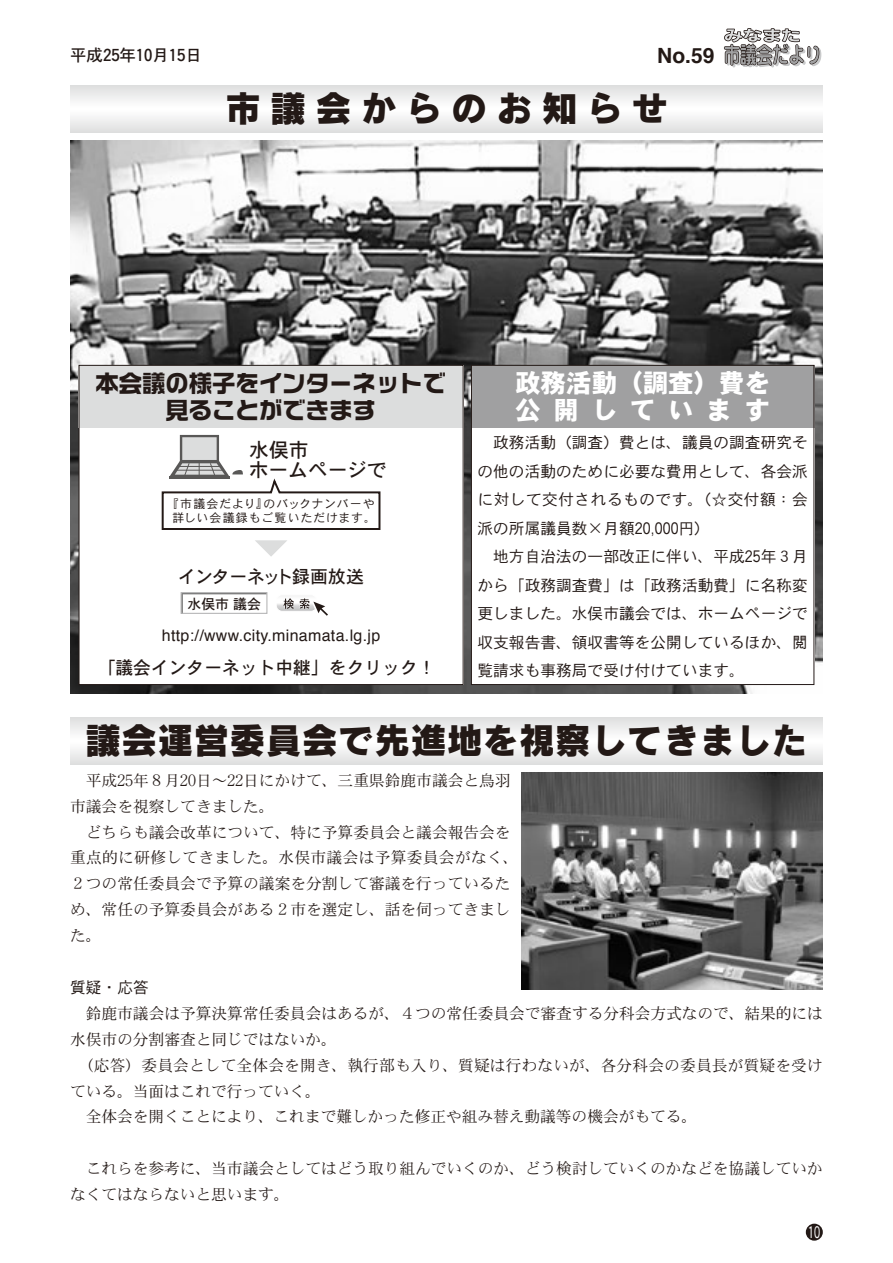
<style>
.page{position:relative;width:893px;height:1263px;background:#fff}
.page>*{position:absolute;margin:0;border:0;box-sizing:border-box;transform-origin:0 0}
.t1{font:36.15px "Rodin Pro EB";color:#231916}
.t2{font:36.15px "Rodin Pro EB";letter-spacing:.25em;color:#231916}
.t3{font:25.5px/27.6px "DFHS Gothic Std W9";letter-spacing:.5em;color:#fff}
.t4{font:23.4px/27.6px "Logo G Std Extra";color:#231916;text-align:center}
.t5{font:700 21px "Helvetica";color:#231916}
.t6{font:19.95px/20px "DFHS Gothic Std W5";letter-spacing:-.01em;color:#231916}
.t7{font:18px "DFHS Gothic Std W5";color:#231916}
.t8{font:18px "DFHS Gothic Std W5";letter-spacing:-.045em;color:#231916}
.t9{font:16.5px "Futogo Num";color:#231916}
.t10{font:15.9px "Helvetica";letter-spacing:.02em;color:#231916}
.t11{font:15.9px "Gothic Num";color:#fff;scale:.77 1}
.t12{font:15.75px/26px "DFHS Mincho Std W3";color:#231916}
.t13{font:15.75px/28.5px "DFHS Gothic Std W3";color:#231916;text-align:justify}
.t14{font:13.95px "DFHS Gothic Std W5";color:#231916}
.t15{font:12px/14px "DFHS Gothic Std W3";letter-spacing:.065em;color:#231916}
.t16{font:12px "DFHS Gothic Std W3";letter-spacing:.045em;color:#231916}
.s1{font-family:"DFHS Gothic Std W5"}
.s2{font-family:"Gothic Num"}
.s3{font-family:"Helvetica";font-weight:300}
.s4{font-family:"Ryumin Num"}
</style>
<div class="page">
<div style="left:806px;top:1224px;width:17px;height:17px;background:#231916;border-radius:50%"></div>
<svg style="left:724px;top:28px;width:98px;height:40px"></svg>
<img style="left:70px;top:140px;width:753px;height:553px">
<img style="left:521px;top:772px;width:302px;height:218px">
<div style="left:79px;top:365px;width:384px;height:320px;background:#fff"></div>
<div style="left:79px;top:365px;width:384px;height:63px;background:#dcdddd"></div>
<svg style="left:255px;top:540px;width:32px;height:17px"></svg>
<div style="left:180px;top:435px;width:39px;height:27px;background:#595857"></div>
<div style="left:182px;top:437px;width:35px;height:23px;background:#dcdddd"></div>
<svg style="left:161px;top:461px;width:220px;height:69px"></svg>
<div style="left:276px;top:594px;width:41px;height:17px;border:1px solid #fff;border-radius:6px"></div>
<div style="left:181px;top:592px;width:86px;height:22px;border:1px solid #b5b5b6"></div>
<svg style="left:276px;top:595px;width:52px;height:21px"></svg>
<div style="left:79px;top:365px;width:384px;height:320px;border:1px solid #231916"></div>
<div style="left:471px;top:365px;width:343px;height:320px;background:#fff"></div>
<div style="left:471px;top:365px;width:343px;height:63px;background:#a0a0a1"></div>
<div style="left:471px;top:365px;width:343px;height:320px;border:1px solid #231916"></div>
<svg style="left:70px;top:85px;width:753px;height:47px"></svg>
<svg style="left:70px;top:717px;width:753px;height:47px"></svg>
<p class="t9" style="left:70px;top:45px;width:133px"><span class="s1">平成</span>25<span class="s1">年</span>10<span class="s1">月</span>15<span class="s1">日</span></p>
<h3 class="t5" style="left:657px;top:38px;width:59px">No.59</h3>
<h1 class="t2" style="left:225px;top:84px;width:444px">市議会からのお知らせ</h1>
<h3 class="t4" style="left:95px;top:367px;width:352px">本会議の様子をインターネットで見ることができます</h3>
<p class="t6" style="left:249px;top:439px;width:139px">水俣市<br>ホームページで</p>
<p class="t16" style="left:263px;top:497px;width:113px">のバックナンバーや</p>
<p class="t15" style="left:172px;top:496px;width:205px;text-indent:-6px">『市議会だより』<br>詳しい会議録もご覧いただけます。</p>
<p class="t8" style="left:178px;top:567px;width:187px">インターネット録画放送</p>
<p class="t14" style="left:187px;top:596px;width:75px">水俣市議会</p>
<p class="t10" style="left:162px;top:623px;width:220px">http://www.city.minamata l g. j p.</p>
<p class="t7" style="left:98px;top:657px;width:339px">「議会インターネット中継」をクリック!</p>
<h2 class="t3" style="left:515px;top:368px;width:257px">政務活動（調査）費を公開しています</h2>
<p class="t13" style="left:477px;top:428px;width:332px;text-indent:16px">政務活動（調査）費とは、議員の調査研究その他の活動のために必要な費用として、各会派に対して交付されるものです。（☆交付額：会派の所属議員数×月額<span class="s2">20</span><span class="s3">,</span><span class="s2">000</span>円(</p>
<p class="t13" style="left:477px;top:542px;width:332px;text-indent:16px">地方自治法の一部改正に伴い、平成<span class="s2">25</span>年３月から「政務調査費」は「政務活動費」に名称変更しました。水俣市議会では、ホームページで収支報告書、領収書等を公開しているほか、閲覧請求も事務局で受け付けています。</p>
<h1 class="t1" style="left:85px;top:716px;width:724px">議会運営委員会で先進地を視察してきました</h1>
<p class="t12" style="left:70px;top:767px;width:442px;text-indent:16px">平成<span class="s4">25</span>年８月<span class="s4">20</span>日～<span class="s4">22</span>日にかけて、三重県鈴鹿市議会と鳥羽市議会を視察してきました。</p>
<p class="t12" style="left:70px;top:819px;width:450px;text-indent:16px">どちらも議会改革について、特に予算委員会と議会報告会を重点的に研修してきました。水俣市議会は予算委員会がなく、<br>２つの常任委員会で予算の議案を分割して審議を行っているため、常任の予算委員会がある２市を選定し、話を伺ってきました。</p>
<p class="t13" style="left:70px;top:973px;width:80px">質疑・応答</p>
<p class="t12" style="left:86px;top:1000px;width:738px">鈴鹿市議会は予算決算常任委員会はあるが、４つの常任委員会で審査する分科会方式なので、結果的には</p>
<p class="t12" style="left:70px;top:1026px;width:268px">水俣市の分割審査と同じではないか。</p>
<p class="t12" style="left:78px;top:1052px;width:746px">（応答）委員会として全体会を開き、執行部も入り、質疑は行わないが、各分科会の委員長が質疑を受け</p>
<p class="t12" style="left:70px;top:1078px;width:252px">ている。当面はこれで行っていく。</p>
<p class="t12" style="left:86px;top:1103px;width:613px">全体会を開くことにより、これまで難しかった修正や組み替え動議等の機会がもてる。</p>
<p class="t12" style="left:70px;top:1155px;width:754px;text-indent:16px">これらを参考に、当市議会としてはどう取り組んでいくのか、どう検討していくのかなどを協議していかなくてはならないと思います。</p>
<p class="t11" style="left:808px;top:1222px;width:17px">10</p>
</div>
